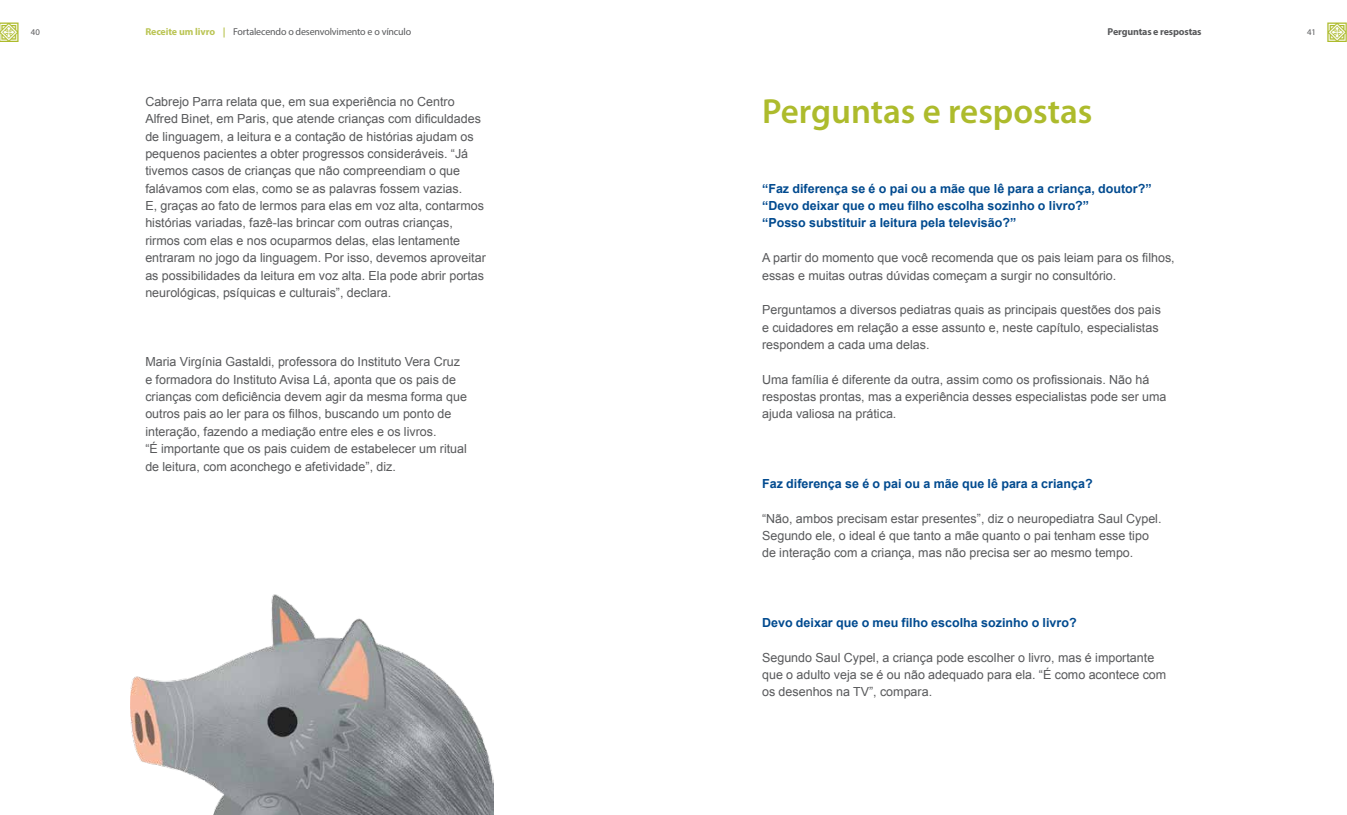
<style>
.page{position:relative;width:1347px;height:815px;background:#fff}
.page>*{position:absolute;margin:0;border:0;box-sizing:border-box;transform-origin:0 0}
.t1{font:600 35px "Myriad Pro";color:#adbb2c}
.t2{font:12.5px/17.4px "Arial";color:#58595b}
.t3{font:700 12.5px/17.4px "Arial";color:#004a8f}
.t4{font:10px "Myriad Pro";letter-spacing:-.015em;color:#58595b}
.t5{font:700 10px "Myriad Pro";letter-spacing:-.015em;color:#58595b}
.t6{font:8.75px "Myriad Pro";color:#58595b}
.s1{font-weight:700;color:#bbc555}
</style>
<div class="page">
<img style="left:131px;top:595px;width:362px;height:220px">
<p class="t6" style="left:31px;top:27px;width:10px">40</p>
<p class="t4" style="left:145px;top:26px;width:267px"><span class="s1">Receite um livro |</span> Fortalecendo o desenvolvimento e o vínculo</p>
<p class="t5" style="left:1107px;top:26px;width:96px">Perguntas e respostas</p>
<p class="t6" style="left:1307px;top:27px;width:10px">41</p>
<p class="t2" style="left:145px;top:93px;width:342px">Cabrejo Parra relata que, em sua experiência no Centro Alfred Binet, em Paris, que atende crianças com dificuldades de linguagem, a leitura e a contação de histórias ajudam os pequenos pacientes a obter progressos consideráveis. “Já tivemos casos de crianças que não compreendiam o que falávamos com elas, como se as palavras fossem vazias.<br>E, graças ao fato de lermos para elas em voz alta, contarmos histórias variadas, fazê-las brincar com outras crianças, rirmos com elas e nos ocuparmos delas, elas lentamente entraram no jogo da linguagem. Por isso, devemos aproveitar as possibilidades da leitura em voz alta. Ela pode abrir portas neurológicas, psíquicas e culturais”, declara.</p>
<p class="t2" style="left:145px;top:353px;width:323px">Maria Virgínia Gastaldi, professora do Instituto Vera Cruz e formadora do Instituto Avisa Lá, aponta que os pais de crianças com deficiência devem agir da mesma forma que outros pais ao ler para os filhos, buscando um ponto de interação, fazendo a mediação entre eles e os livros.<br>“É importante que os pais cuidem de estabelecer um ritual de leitura, com aconchego e afetividade”, diz.</p>
<h1 class="t1" style="left:762px;top:89px;width:332px">Perguntas e respostas</h1>
<p class="t3" style="left:762px;top:180px;width:391px">“Faz diferença se é o pai ou a mãe que lê para a criança, doutor?” “Devo deixar que o meu filho escolha sozinho o livro?”<br>“Posso substituir a leitura pela televisão?”</p>
<p class="t2" style="left:762px;top:249px;width:414px">A partir do momento que você recomenda que os pais leiam para os filhos, essas e muitas outras dúvidas começam a surgir no consultório.</p>
<p class="t2" style="left:762px;top:301px;width:400px">Perguntamos a diversos pediatras quais as principais questões dos pais e cuidadores em relação a esse assunto e, neste capítulo, especialistas respondem a cada uma delas.</p>
<p class="t2" style="left:762px;top:371px;width:406px">Uma família é diferente da outra, assim como os profissionais. Não há respostas prontas, mas a experiência desses especialistas pode ser uma ajuda valiosa na prática.</p>
<p class="t3" style="left:762px;top:475px;width:332px">Faz diferença se é o pai ou a mãe que lê para a criança?</p>
<p class="t2" style="left:762px;top:510px;width:401px">“Não, ambos precisam estar presentes”, diz o neuropediatra Saul Cypel.<br>Segundo ele, o ideal é que tanto a mãe quanto o pai tenham esse tipo de interação com a criança, mas não precisa ser ao mesmo tempo.</p>
<p class="t3" style="left:762px;top:614px;width:316px">Devo deixar que o meu filho escolha sozinho o livro?</p>
<p class="t2" style="left:762px;top:649px;width:406px">Segundo Saul Cypel, a criança pode escolher o livro, mas é importante que o adulto veja se é ou não adequado para ela. “É como acontece com os desenhos na TV”, compara.</p>
</div>
